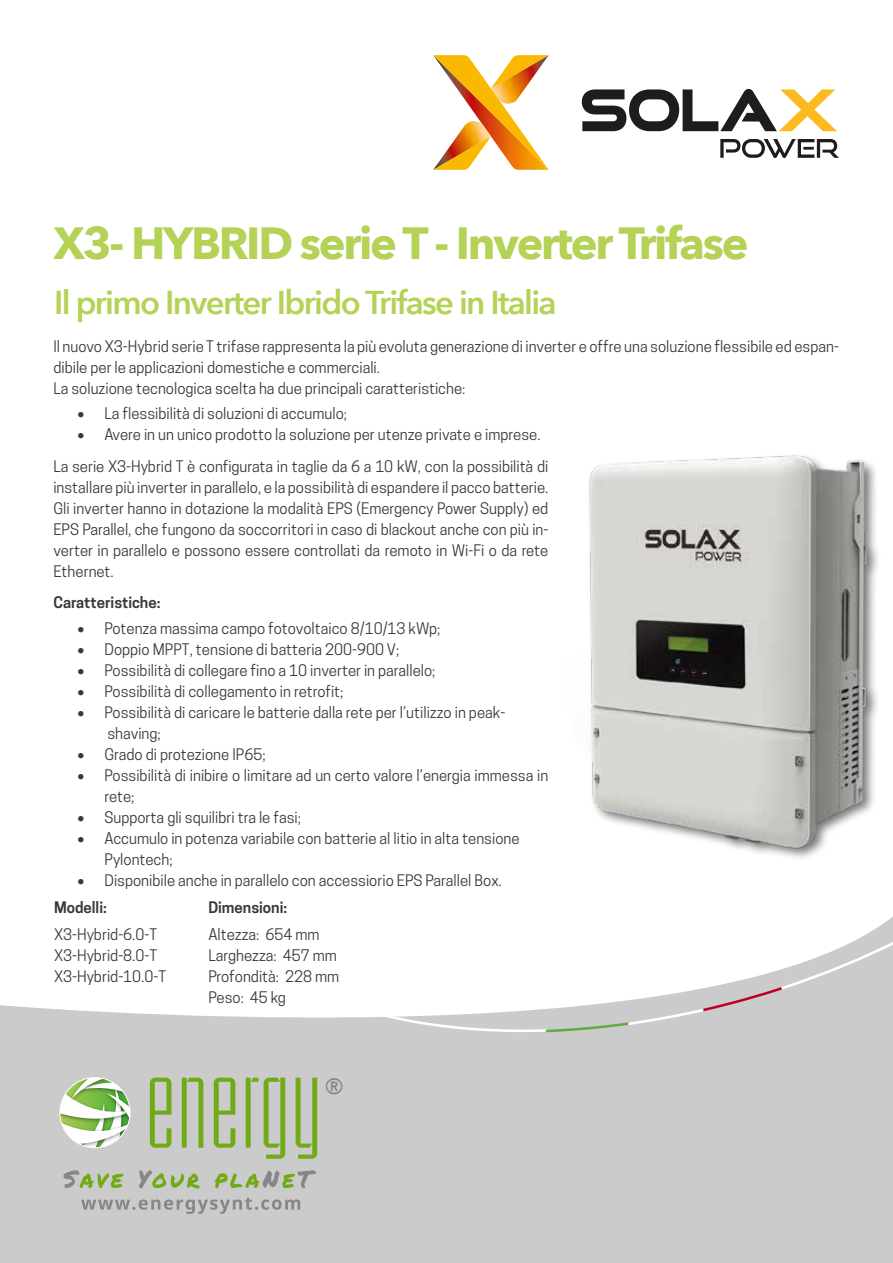
<style>
.page{position:relative;width:893px;height:1263px;background:#fff}
.page>*{position:absolute;margin:0;border:0;box-sizing:border-box;transform-origin:0 0}
.t1{font:700 45px "Avenir Next";letter-spacing:-.05em;color:#b3d256}
.t2{font:36px "Avenir Next";color:#858686}
.t3{font:600 33px "Avenir Next";letter-spacing:-.05em;color:#b3d256}
.t4{font:15px/21px "Cooper Hewitt";color:#393939}
.t5{font:600 15px "Cooper Hewitt";color:#393939}
</style>
<div class="page">
<div style="left:0;top:992px;width:893px;height:271px;background:#cbcbcb"></div>
<svg style="left:720px;top:916px;width:173px;height:76px"></svg>
<svg style="left:183px;top:992px;width:367px;height:44px"></svg>
<svg style="left:543px;top:985px;width:242px;height:49px"></svg>
<div style="left:567px;top:453px;width:315px;height:408px;background:#000;opacity:.54"></div>
<img style="left:567px;top:453px;width:306px;height:408px">
<svg style="left:60px;top:1077px;width:70px;height:71px"></svg>
<div style="left:60px;top:1077px;width:70px;height:71px;border:1px solid #fff;border-radius:50%"></div>
<svg style="left:296px;top:1078px;width:21px;height:81px;background:#a1bb76"></svg>
<svg style="left:264px;top:1078px;width:21px;height:81px;background:#9fba73"></svg>
<svg style="left:246px;top:1078px;width:12px;height:70px"></svg>
<svg style="left:214px;top:1078px;width:21px;height:70px"></svg>
<svg style="left:182px;top:1078px;width:21px;height:70px"></svg>
<svg style="left:150px;top:1078px;width:21px;height:70px"></svg>
<svg style="left:63px;top:1170px;width:61px;height:18px"></svg>
<svg style="left:139px;top:1170px;width:61px;height:18px"></svg>
<svg style="left:215px;top:1170px;width:101px;height:18px;background:#acb898"></svg>
<svg style="left:81px;top:1197px;width:219px;height:17px;background:#b7b7b7"></svg>
<svg style="left:582px;top:89px;width:255px;height:42px"></svg>
<svg style="left:720px;top:139px;width:119px;height:19px"></svg>
<svg style="left:433px;top:55px;width:116px;height:115px"></svg>
<h1 class="t1" style="left:53px;top:205px;width:697px">X3- HYBRID serie T - Inverter Trifase</h1>
<h3 class="t3" style="left:54px;top:274px;width:504px">Il primo Inverter Ibrido Trifase in Italia</h3>
<p class="t4" style="left:53px;top:336px;width:787px">Il nuovo X3-Hybrid serie T trifase rappresenta la più evoluta generazione di inverter e offre una soluzione flessibile ed espan&shy;dibile per le applicazioni domestiche e commerciali.<br>La soluzione tecnologica scelta ha due principali caratteristiche:</p>
<p class="t4" style="left:77px;top:403px;width:271px">• La flessibilità di soluzioni di accumulo;</p>
<p class="t4" style="left:53px;top:419px;width:496px;line-height:31.5px;text-indent:24px">• Avere in un unico prodotto la soluzione per utenze private e imprese.<br>La serie X3-Hybrid T è configurata in taglie da 6 a 10 kW, con la possibilità di</p>
<p class="t4" style="left:53px;top:477px;width:497px;text-align:justify">installare più inverter in parallelo, e la possibilità di espandere il pacco batterie.<br>Gli inverter hanno in dotazione la modalità EPS (Emergency Power Supply) ed EPS Parallel, che fungono da soccorritori in caso di blackout anche con più in&shy;verter in parallelo e possono essere controllati da remoto in Wi-Fi o da rete Ethernet.</p>
<p class="t5" style="left:53px;top:594px;width:109px">Caratteristiche:</p>
<p class="t4" style="left:77px;top:618px;width:364px">• Potenza massima campo fotovoltaico 8/10/13 kWp;</p>
<p class="t4" style="left:77px;top:639px;width:323px">• Doppio MPPT, tensione di batteria 200-900 V;</p>
<p class="t4" style="left:77px;top:660px;width:360px">• Possibilità di collegare fino a 10 inverter in parallelo;</p>
<p class="t4" style="left:77px;top:681px;width:268px">• Possibilità di collegamento in retrofit;</p>
<p class="t4" style="left:107px;top:702px;width:399px;text-indent:-30px">• Possibilità di caricare le batterie dalla rete per l’utilizzo in peak&shy;shaving;</p>
<p class="t4" style="left:77px;top:744px;width:190px">• Grado di protezione IP65;</p>
<p class="t4" style="left:104px;top:765px;width:445px;text-indent:-27px">• Possibilità di inibire o limitare ad un certo valore l’energia immessa in rete;</p>
<p class="t4" style="left:77px;top:807px;width:225px">• Supporta gli squilibri tra le fasi;</p>
<p class="t4" style="left:104px;top:828px;width:417px;text-indent:-27px">• Accumulo in potenza variabile con batterie al litio in alta tensione<br>Pylontech;</p>
<p class="t4" style="left:77px;top:870px;width:426px">• Disponibile anche in parallelo con accessiorio EPS Parallel Box.</p>
<p class="t5" style="left:54px;top:899px;width:54px">Modelli:</p>
<p class="t4" style="left:54px;top:924px;width:114px">X3-Hybrid-6.0-T<br>X3-Hybrid-8.0-T<br>X3-Hybrid-10.0-T</p>
<p class="t5" style="left:208px;top:899px;width:80px">Dimensioni:</p>
<p class="t4" style="left:208px;top:924px;width:133px">Altezza: 654 mm<br>Larghezza: 457 mm<br>Profondità: 228 mm<br>Peso: 45 kg</p>
<h2 class="t2" style="left:323px;top:1061px;width:23px">®</h2>
</div>
